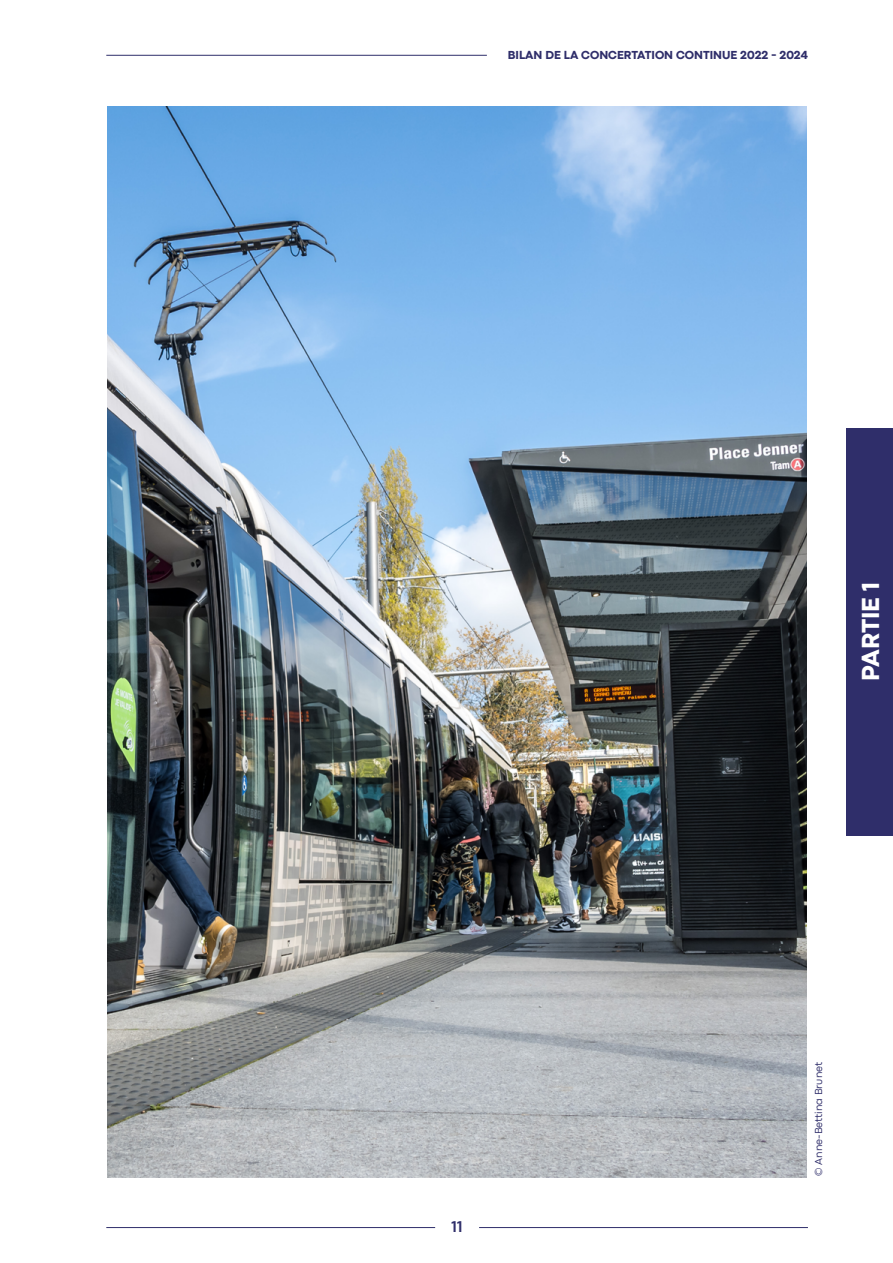
<style>
.page{position:relative;width:893px;height:1263px;background:#fff}
.page>*{position:absolute;margin:0;border:0;box-sizing:border-box;transform-origin:0 0}
.t1{font:800 25.5px "Codec Pro";color:#fff}
.t2{font:700 16.5px "Codec Pro";color:#2f2e6a}
.t3{font:800 12px "Codec Pro";color:#2f2e6a}
.t4{font:10.5px "Codec Pro News";color:#2f2e6a}
</style>
<div class="page">
<hr style="left:106px;top:1227px;width:329px;height:1px;background:#2f2e6a">
<hr style="left:479px;top:1227px;width:329px;height:1px;background:#2f2e6a">
<hr style="left:106px;top:55px;width:381px;height:1px;background:#2f2e6a">
<div style="left:846px;top:428px;width:47px;height:407px;background:#2f2e6a"></div>
<img style="left:107px;top:106px;width:700px;height:1072px">
<p class="t3" style="left:508px;top:48px;width:302px">BILAN DE LA CONCERTATION CONTINUE 2022 - 2024</p>
<h2 class="t2" style="left:452px;top:1216px;width:13px">11</h2>
<h1 class="t1" style="left:856px;top:681px;width:100px;rotate:-90deg">PARTIE 1</h1>
<p class="t4" style="left:812px;top:1176px;width:115px;rotate:-90deg">© Anne-Bettina Brunet</p>
</div>
